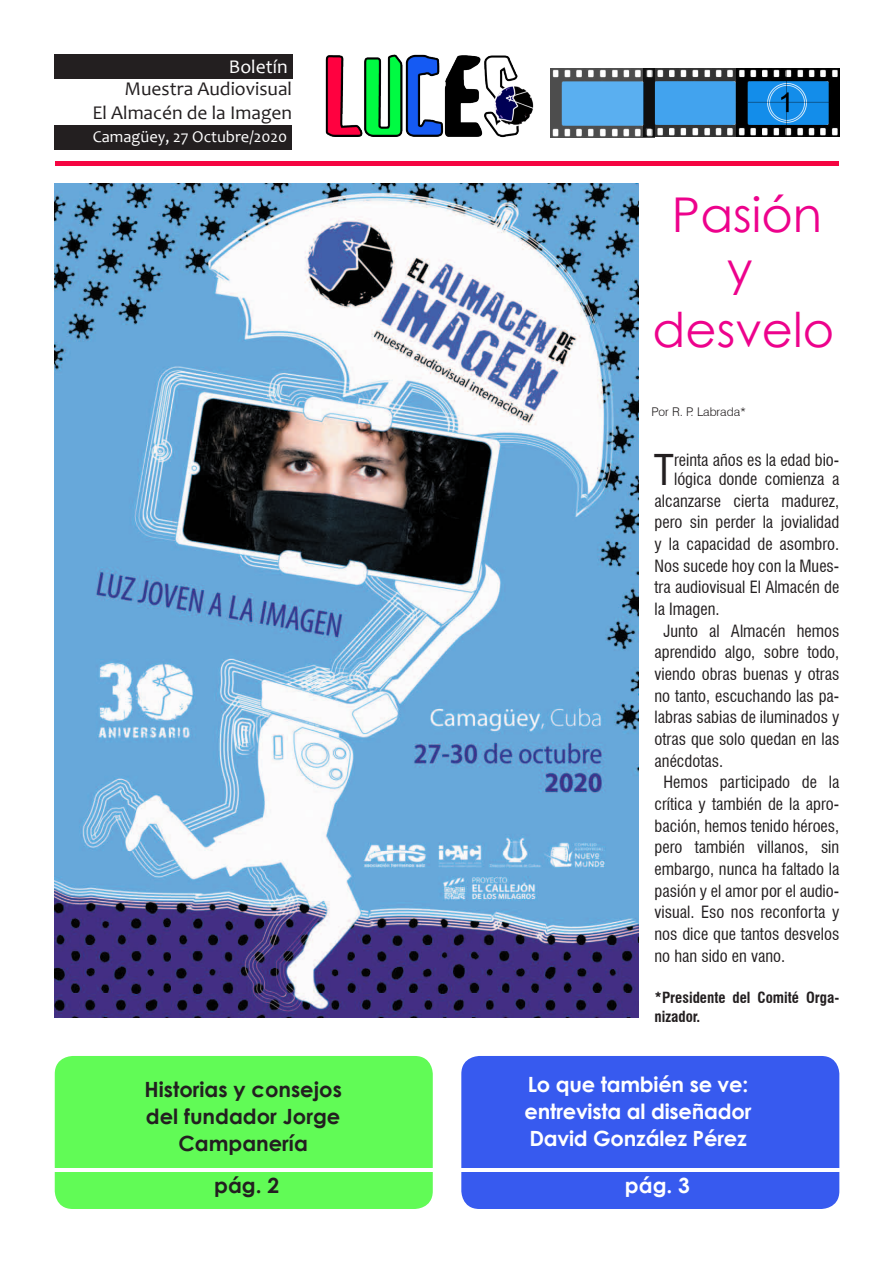
<style>
.page{position:relative;width:893px;height:1263px;background:#fff}
.page>*{position:absolute;margin:0;border:0;box-sizing:border-box;transform-origin:0 0}
.titulo_1{font:48px "Century Gothic";color:#ed028c}
.capitular{font:condensed 41.4px "Swiss 721 BT";color:#231f20}
.Llamados{font:700 21px/27px "Century Gothic";letter-spacing:-.01em;color:#fff}
.Llamados-2{font:700 21px/27px "Century Gothic";color:#231f20;text-align:center}
.Boletin{font:19.5px "Candara";color:#231f20}
.Boletin-2{font:19.5px "Candara";color:#fff}
.texto{font:condensed 16.5px/21.6px "Swiss 721 BT";color:#231f20;text-align:justify}
.capitular-2{font:condensed 16.5px/21.6px "Swiss 721 BT";color:#231f20}
.Boletin-3{font:16.5px "Candara";color:#fff}
.equipo{font:700 condensed 15px/19.4px "Swiss 721 BT";color:#231f20}
.crédito{font:300 12px "Swiss 721 BT";color:#231f20}
</style>
<div class="page">
<hr style="left:55px;top:161px;width:784px;height:4px;background:#f50541">
<div style="left:54px;top:125px;width:238px;height:25px;background:#231f20"></div>
<div style="left:54px;top:54px;width:238px;height:24px;background:#231f20"></div>
<img style="left:747px;top:68px;width:93px;height:69px">
<img style="left:654px;top:68px;width:93px;height:69px">
<img style="left:325px;top:54px;width:209px;height:84px">
<div style="left:55px;top:1056px;width:378px;height:153px;background:#61fb56;border-radius:18px"></div>
<div style="left:461px;top:1056px;width:378px;height:153px;background:#375aef;border-radius:18px"></div>
<hr style="left:54px;top:1169px;width:819px;height:3px;background:#fff">
<img style="left:551px;top:68px;width:103px;height:69px">
<img style="left:54px;top:183px;width:584px;height:834px">
<p class="Boletin-2" style="left:229px;top:54px;width:60px">Boletín</p>
<p class="Boletin" style="left:124px;top:77px;width:169px">Muestra Audiovisual</p>
<p class="Boletin" style="left:92px;top:100px;width:201px">El Almacén de la Imagen</p>
<p class="Boletin-3" style="left:93px;top:126px;width:196px">Camagüey, 27 Octubre/2020</p>
<p class="titulo_1" style="left:672px;top:181px;width:152px">Pasión</p>
<p class="titulo_1" style="left:727px;top:235px;width:27px">y</p>
<p class="titulo_1" style="left:653px;top:296px;width:183px">desvelo</p>
<p class="crédito" style="left:652px;top:404px;width:96px">Por R. P. Labrada*</p>
<p class="capitular" style="left:654px;top:445px;width:22px">T</p>
<p class="capitular-2" style="left:674px;top:451px;width:167px;line-height:18.8px">reinta años es la edad bio&shy;lógica donde comienza a</p>
<p class="capitular-2" style="left:655px;top:490px;width:186px;text-align:justify">alcanzarse cierta madurez, pero sin perder la jovialidad y la capacidad de asombro.<br>Nos sucede hoy con la Mues&shy;tra audiovisual El Almacén de la Imagen.</p>
<p class="texto" style="left:655px;top:620px;width:186px;text-indent:9px">Junto al Almacén hemos aprendido algo, sobre todo, viendo obras buenas y otras no tanto, escuchando las pa&shy;labras sabias de iluminados y otras que solo quedan en las anécdotas.</p>
<p class="texto" style="left:655px;top:771px;width:186px;text-indent:9px">Hemos participado de la crítica y también de la apro&shy;bación, hemos tenido héroes, pero también villanos, sin embargo, nunca ha faltado la pasión y el amor por el audio&shy;visual. Eso nos reconforta y nos dice que tantos desvelos no han sido en vano.</p>
<p class="equipo" style="left:655px;top:987px;width:186px">*Presidente del Comité Orga&shy;nizador.</p>
<p class="Llamados-2" style="left:144px;top:1075px;width:199px">Historias y consejos del fundador Jorge<br>Campanería</p>
<p class="Llamados" style="left:525px;top:1070px;width:228px">Lo que también se ve: entrevista al diseñador<br>David González Pérez</p>
<p class="Llamados-2" style="left:214px;top:1171px;width:67px">pág. 2</p>
<p class="Llamados" style="left:625px;top:1171px;width:67px">pág. 3</p>
</div>
